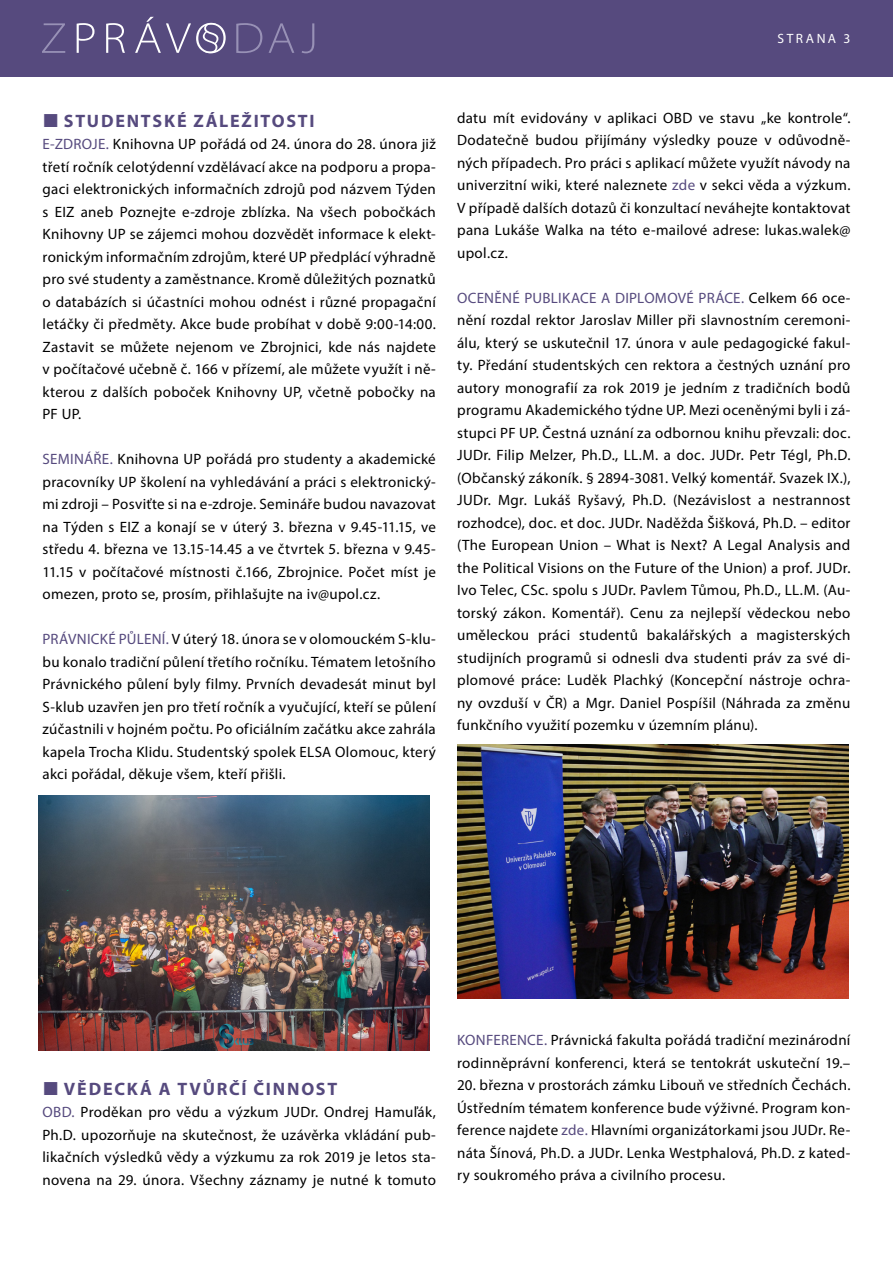
<style>
.page{position:relative;width:893px;height:1263px;background:#fff}
.page>*{position:absolute;margin:0;border:0;box-sizing:border-box;transform-origin:0 0}
.t1{font:700 18px "Myriad Pro";letter-spacing:.095em;color:#564a7e}
.t2{font:15px/22.5px "Myriad Pro";letter-spacing:.02em;color:#000;text-align:justify}
.t3{font:13.5px "Myriad Pro";letter-spacing:.19em;color:#fff}
.s1{color:#564a7e}
</style>
<div class="page">
<div style="left:0;top:0;width:893px;height:77px;background:#564a7e"></div>
<svg style="left:236px;top:23px;width:78px;height:30px"></svg>
<svg style="left:42px;top:23px;width:23px;height:30px"></svg>
<svg style="left:77px;top:17px;width:149px;height:36px"></svg>
<img style="left:38px;top:795px;width:392px;height:255px">
<img style="left:457px;top:744px;width:392px;height:255px">
<p class="t3" style="left:777px;top:30px;width:75px">STRANA 3</p>
<p class="t1" style="left:64px;top:109px;width:252px">STUDENTSKÉ ZÁLEŽITOSTI</p>
<p class="t2" style="left:43px;top:133px;width:395px"><span class="s1">E-ZDROJE.</span> Knihovna UP pořádá od 24. února do 28. února již třetí ročník celotýdenní vzdělávací akce na podporu a propa&shy;gaci elektronických informačních zdrojů pod názvem Týden s EIZ aneb Poznejte e-zdroje zblízka. Na všech pobočkách Knihovny UP se zájemci mohou dozvědět informace k elekt&shy;ronickým informačním zdrojům, které UP předplácí výhradně pro své studenty a zaměstnance. Kromě důležitých poznatků o databázích si účastníci mohou odnést i různé propagační letáčky či předměty. Akce bude probíhat v době 9:00-14:00.<br>Zastavit se můžete nejenom ve Zbrojnici, kde nás najdete v počítačové učebně č. 166 v přízemí, ale můžete využít i ně&shy;kterou z dalších poboček Knihovny UP, včetně pobočky na PF UP.</p>
<p class="t2" style="left:43px;top:448px;width:395px"><span class="s1">SEMINÁŘE.</span> Knihovna UP pořádá pro studenty a akademické pracovníky UP školení na vyhledávání a práci s elektronický&shy;mi zdroji – Posviťte si na e-zdroje. Semináře budou navazovat na Týden s EIZ a konají se v úterý 3. března v 9.45-11.15, ve středu 4. března ve 13.15-14.45 a ve čtvrtek 5. března v 9.45- 11.15 v počítačové místnosti č.166, Zbrojnice. Počet míst je omezen, proto se, prosím, přihlašujte na iv@upol.cz.</p>
<p class="t2" style="left:43px;top:628px;width:395px"><span class="s1">PRÁVNICKÉ PŮLENÍ.</span> V úterý 18. února se v olomouckém S-klu&shy;bu konalo tradiční půlení třetího ročníku. Tématem letošního Právnického půlení byly filmy. Prvních devadesát minut byl S-klub uzavřen jen pro třetí ročník a vyučující, kteří se půlení zúčastnili v hojném počtu. Po oficiálním začátku akce zahrála kapela Trocha Klidu. Studentský spolek ELSA Olomouc, který akci pořádal, děkuje všem, kteří přišli.</p>
<p class="t2" style="left:457px;top:106px;width:395px">datu mít evidovány v aplikaci OBD ve stavu „ke kontrole“.<br>Dodatečně budou přijímány výsledky pouze v odůvodně&shy;ných případech. Pro práci s aplikací můžete využít návody na univerzitní wiki, které naleznete <span class="s1">zde</span> v sekci věda a výzkum.<br>V případě dalších dotazů či konzultací neváhejte kontaktovat pana Lukáše Walka na této e-mailové adrese: lukas.walek@ upol.cz.</p>
<p class="t2" style="left:457px;top:286px;width:395px"><span class="s1">OCENĚNÉ PUBLIKACE A DIPLOMOVÉ PRÁCE.</span> Celkem 66 oce&shy;nění rozdal rektor Jaroslav Miller při slavnostním ceremoni&shy;álu, který se uskutečnil 17. února v aule pedagogické fakul&shy;ty. Předání studentských cen rektora a čestných uznání pro autory monografií za rok 2019 je jedním z tradičních bodů programu Akademického týdne UP. Mezi oceněnými byli i zá&shy;stupci PF UP. Čestná uznání za odbornou knihu převzali: doc.<br>JUDr. Filip Melzer, Ph.D., LL.M. a doc. JUDr. Petr Tégl, Ph.D. (Občanský zákoník. § 2894-3081. Velký komentář. Svazek IX.), JUDr. Mgr. Lukáš Ryšavý, Ph.D. (Nezávislost a nestrannost rozhodce), doc. et doc. JUDr. Naděžda Šišková, Ph.D. – editor (The European Union – What is Next? A Legal Analysis and the Political Visions on the Future of the Union) a prof. JUDr.<br>Ivo Telec, CSc. spolu s JUDr. Pavlem Tůmou, Ph.D., LL.M. (Au&shy;torský zákon. Komentář). Cenu za nejlepší vědeckou nebo uměleckou práci studentů bakalářských a magisterských studijních programů si odnesli dva studenti práv za své di&shy;plomové práce: Luděk Plachký (Koncepční nástroje ochra&shy;ny ovzduší v ČR) a Mgr. Daniel Pospíšil (Náhrada za změnu funkčního využití pozemku v územním plánu).</p>
<p class="t1" style="left:64px;top:1077px;width:275px">VĚDECKÁ A TVŮRČÍ ČINNOST</p>
<p class="t2" style="left:43px;top:1100px;width:395px"><span class="s1">OBD.</span> Proděkan pro vědu a výzkum JUDr. Ondrej Hamuľák, Ph.D. upozorňuje na skutečnost, že uzávěrka vkládání pub&shy;likačních výsledků vědy a výzkumu za rok 2019 je letos sta&shy;novena na 29. února. Všechny záznamy je nutné k tomuto</p>
<p class="t2" style="left:457px;top:1028px;width:395px"><span class="s1">KONFERENCE.</span> Právnická fakulta pořádá tradiční mezinárodní rodinněprávní konferenci, která se tentokrát uskuteční 19.–</p>
<p class="t2" style="left:457px;top:1073px;width:395px">20. března v prostorách zámku Libouň ve středních Čechách.<br>Ústředním tématem konference bude výživné. Program kon&shy;ference najdete <span class="s1">zde.</span> Hlavními organizátorkami jsou JUDr. Re&shy;náta Šínová, Ph.D. a JUDr. Lenka Westphalová, Ph.D. z kated&shy;ry soukromého práva a civilního procesu.</p>
</div>
